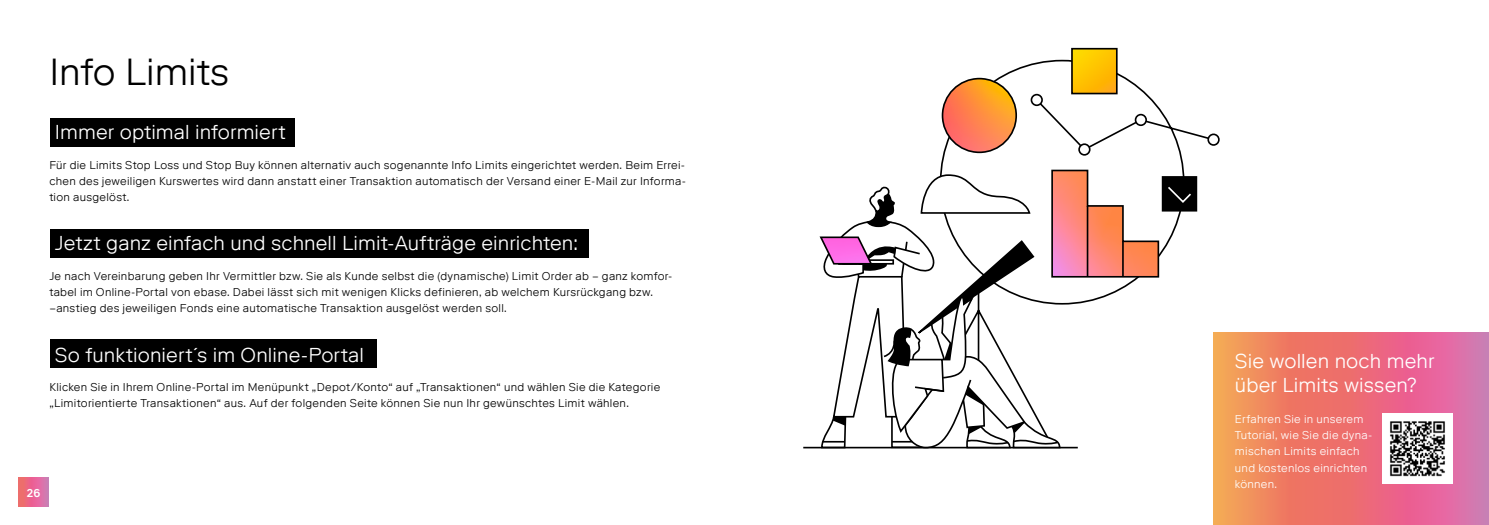
<style>
.page{position:relative;width:1489px;height:525px;background:#fff}
.page>*{position:absolute;margin:0;border:0;box-sizing:border-box;transform-origin:0 0}
.t1{font:300 37.5px "Riforma LLTT";color:#000}
.t2{font:300 20px/24px "Riforma LLTT";letter-spacing:.005em;color:#fff}
.t3{font:300 11.25px/16.2px "Riforma LLTT";letter-spacing:.025em;color:#000}
.t4{font:300 11.25px/16.2px "Riforma LLTT";letter-spacing:.025em;color:#fff}
.t5{font:500 11.25px "Riforma LLTT";color:#fff}
</style>
<div class="page">
<div style="left:50px;top:229px;width:538px;height:29px;background:#000"></div>
<div style="left:50px;top:339px;width:327px;height:28px;background:#000"></div>
<svg style="left:1213px;top:332px;width:275px;height:192px;background:#eb7977"></svg>
<div style="left:50px;top:119px;width:245px;height:28px;background:#000"></div>
<svg style="left:19px;top:477px;width:29px;height:29px"></svg>
<img style="left:1382px;top:413px;width:70px;height:70px">
<hr style="left:803px;top:446px;width:274px;height:2px;background:#000">
<svg style="left:1061px;top:107px;width:146px;height:198px"></svg>
<div style="left:1207px;top:133px;width:12px;height:13px;border:2px solid #000;border-radius:50%"></div>
<div style="left:1161px;top:176px;width:36px;height:35px;background:#000;border:2px solid #000"></div>
<svg style="left:1168px;top:187px;width:23px;height:16px"></svg>
<svg style="left:819px;top:47px;width:340px;height:231px"></svg>
<hr style="left:1122px;top:241px;width:1px;height:35px;background:#000">
<hr style="left:1086px;top:206px;width:2px;height:70px;background:#000">
<svg style="left:820px;top:173px;width:241px;height:276px"></svg>
<h1 class="t1" style="left:49px;top:48px;width:181px">Info Limits</h1>
<h2 class="t2" style="left:55px;top:119px;width:232px">Immer optimal informiert</h2>
<p class="t3" style="left:49px;top:156px;width:638px;text-align:justify">Für die Limits Stop Loss und Stop Buy können alternativ auch sogenannte Info Limits eingerichtet werden. Beim Errei&shy;chen des jeweiligen Kurswertes wird dann anstatt einer Transaktion automatisch der Versand einer E-Mail zur Informa&shy;tion ausgelöst.</p>
<h2 class="t2" style="left:55px;top:230px;width:524px">Jetzt ganz einfach und schnell Limit-Aufträge einrichten:</h2>
<p class="t3" style="left:49px;top:267px;width:624px">Je nach Vereinbarung geben Ihr Vermittler bzw. Sie als Kunde selbst die (dynamische) Limit Order ab – ganz komfor&shy;tabel im Online-Portal von ebase. Dabei lässt sich mit wenigen Klicks definieren, ab welchem Kursrückgang bzw. –anstieg des jeweiligen Fonds eine automatische Transaktion ausgelöst werden soll.</p>
<h2 class="t2" style="left:55px;top:342px;width:310px">So funktioniert´s im Online-Portal</h2>
<p class="t3" style="left:49px;top:378px;width:612px">Klicken Sie in Ihrem Online-Portal im Menüpunkt „Depot/Konto“ auf „Transaktionen“ und wählen Sie die Kategorie „Limitorientierte Transaktionen“ aus. Auf der folgenden Seite können Sie nun Ihr gewünschtes Limit wählen.</p>
<p class="t5" style="left:27px;top:485px;width:15px">26</p>
<h2 class="t2" style="left:1234px;top:349px;width:201px">Sie wollen noch mehr über Limits wissen?</h2>
<p class="t4" style="left:1234px;top:410px;width:139px">Erfahren Sie in unserem<br>Tutorial, wie Sie die dyna&shy;mischen Limits einfach und kostenlos einrichten können.</p>
</div>
